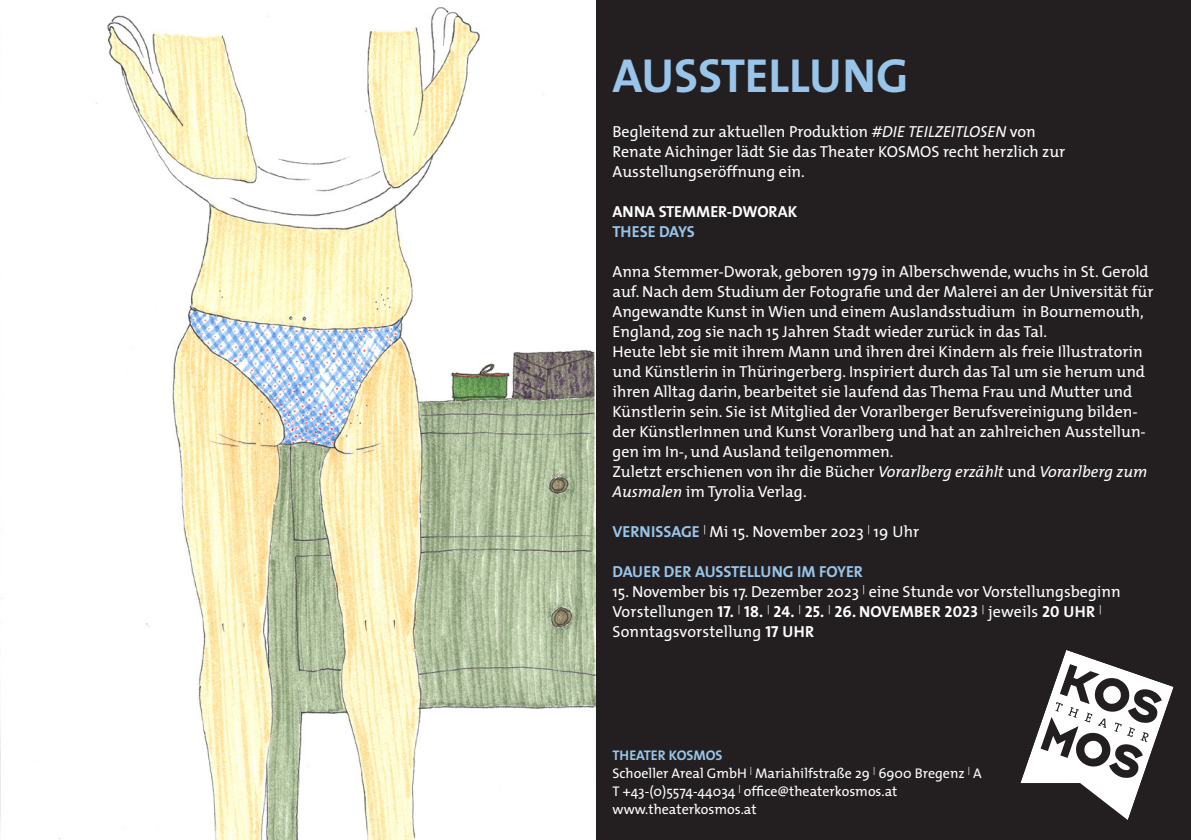
<style>
.page{position:relative;width:1191px;height:840px;background:#fff}
.page>*{position:absolute;margin:0;border:0;box-sizing:border-box;transform-origin:0 0}
.t1{font:700 48px "The Mix";color:#98c5e9}
.t2{font:16px/20px "The Mix";color:#fff}
.t3{font:700 16px "The Mix";color:#98c5e9}
.t4{font:700 16px "The Mix";color:#fff}
.t5{font:14px "The Mix";color:#fff}
.t6{font:700 14px "The Mix";letter-spacing:-.005em;color:#98c5e9}
.s1{font-style:italic}
.s2{font-weight:700;color:#98c5e9}
.s3{font-family:"The Mix Bold Caps"}
.s4{font-weight:700}
</style>
<div class="page">
<div style="left:595px;top:0;width:596px;height:839px;background:#231f20"></div>
<svg style="left:1020px;top:650px;width:153px;height:169px"></svg>
<img style="left:0;top:7px;width:595px;height:832px">
<p class="t1" style="left:612px;top:35px;width:297px">AUSSTELLUNG</p>
<p class="t2" style="left:612px;top:121px;width:425px">Begleitend zur aktuellen Produktion <span class="s1">#DIE TEILZEITLOSEN</span> von</p>
<p class="t2" style="left:612px;top:141px;width:454px">Renate Aichinger lädt Sie das Theater KOSMOS recht herzlich zur</p>
<p class="t2" style="left:612px;top:161px;width:194px">Ausstellungseröffnung ein.</p>
<p class="t4" style="left:612px;top:198px;width:186px">ANNA STEMMER-DWORAK</p>
<p class="t3" style="left:612px;top:218px;width:84px">THESE DAYS</p>
<p class="t2" style="left:612px;top:261px;width:542px">Anna Stemmer-Dworak, geboren 1979 in Alberschwende, wuchs in St. Gerold auf. Nach dem Studium der Fotografie und der Malerei an der Universität für Angewandte Kunst in Wien und einem Auslandsstudium in Bournemouth, England, zog sie nach 15 Jahren Stadt wieder zurück in das Tal.</p>
<p class="t2" style="left:612px;top:341px;width:535px">Heute lebt sie mit ihrem Mann und ihren drei Kindern als freie Illustratorin und Künstlerin in Thüringerberg. Inspiriert durch das Tal um sie herum und ihren Alltag darin, bearbeitet sie laufend das Thema Frau und Mutter und Künstlerin sein. Sie ist Mitglied der Vorarlberger Berufsvereinigung bilden&shy;der KünstlerInnen und Kunst Vorarlberg und hat an zahlreichen Ausstellun&shy;gen im In-, und Ausland teilgenommen.</p>
<p class="t2" style="left:612px;top:461px;width:536px">Zuletzt erschienen von ihr die Bücher <span class="s1">Vorarlberg erzählt</span> und <span class="s1">Vorarlberg zum<br>Ausmalen</span> im Tyrolia Verlag.</p>
<p class="t2" style="left:612px;top:521px;width:308px"><span class="s2">VERNISSAGE</span> <sup>|</sup> Mi 15. November 2023 <sup>|</sup> 19 Uhr</p>
<p class="t3" style="left:612px;top:558px;width:252px">DAUER DER AUSSTELLUNG IM FOYER</p>
<p class="t2" style="left:612px;top:581px;width:510px">15. November bis 17. Dezember 2023 <sup>|</sup> eine Stunde vor Vorstellungsbeginn</p>
<p class="t2" style="left:612px;top:601px;width:491px">Vorstellungen <span class="s3">17.</span> <sup>|</sup> <span class="s3">18.</span> <sup>|</sup> <span class="s3">24.</span> <sup>|</sup> <span class="s3">25.</span> <sup>|</sup> <span class="s3">26. NOVEMBER 2023</span> <sup>|</sup> jeweils <span class="s3">20 UHR</span> <sup>|<br></sup>Sonntagsvorstellung <span class="s3">17</span> <span class="s4">UHR</span></p>
<p class="t6" style="left:612px;top:743px;width:112px">THEATER KOSMOS</p>
<p class="t5" style="left:612px;top:761px;width:371px">Schoeller Areal GmbH <sup>|</sup> Mariahilfstraße 29 <sup>|</sup> 6900 Bregenz <sup>|</sup> A</p>
<p class="t5" style="left:612px;top:779px;width:286px">T +43-(0)5574-44034 <sup>|</sup> office@theaterkosmos.at</p>
<p class="t5" style="left:612px;top:797px;width:146px">www.theaterkosmos.at</p>
</div>
